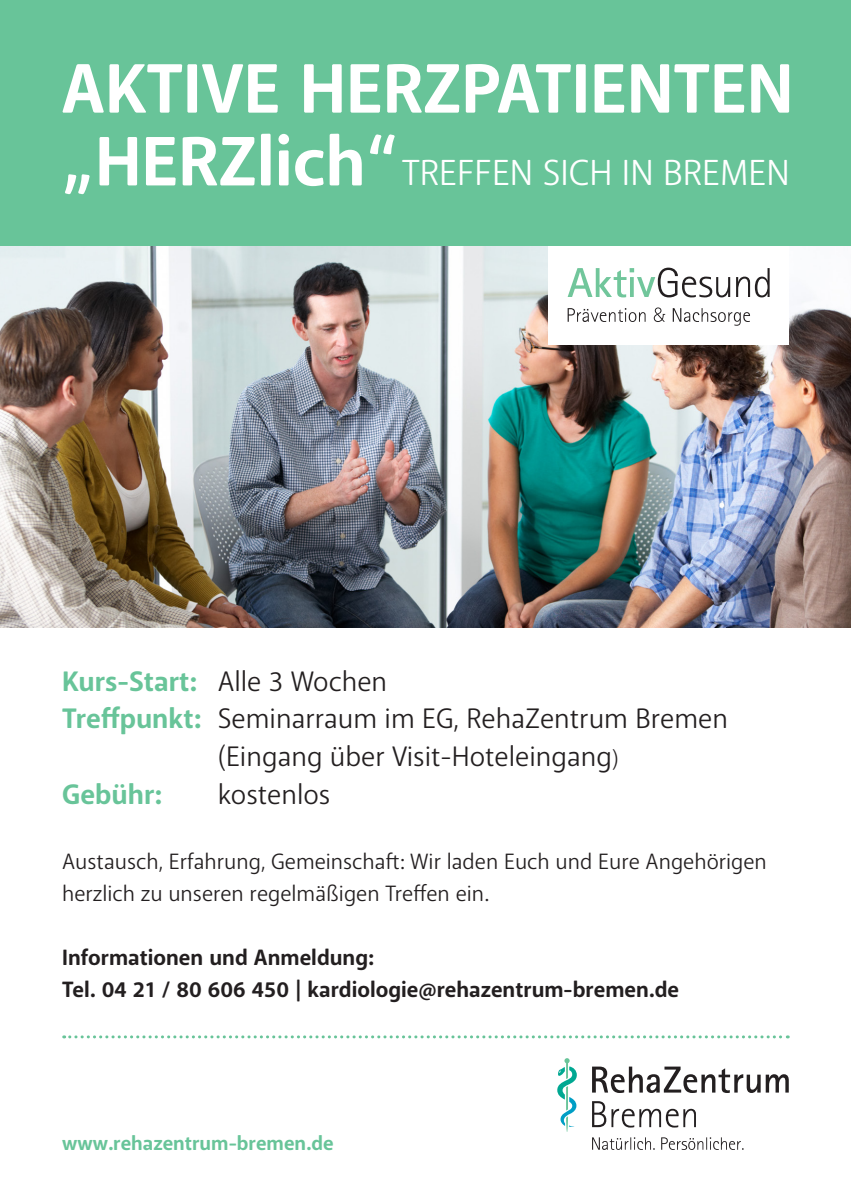
<style>
.page{position:relative;width:851px;height:1202px;background:#fff}
.page>*{position:absolute;margin:0;border:0;box-sizing:border-box;transform-origin:0 0}
.t1{font:700 69.2px "Anago";color:#fff}
.t2{font:35.8px "Anago";color:#fff}
.t3{font:28px "Anago";color:#231f20}
.t4{font:700 28px "Anago";color:#68c499}
.t5{font:22px/32px "Anago";color:#231f20}
.t6{font:700 22px/32px "Anago";color:#231f20}
.t7{font:700 20px "Anago";color:#68c499}
.s1{font-weight:700;font-size:69.2px}
.s2{font-weight:400;color:#231f20}
.s3{font-weight:700;color:#68c499}
.s4{font-size:22px}
</style>
<div class="page">
<img style="left:0;top:246px;width:850px;height:381px">
<div style="left:0;top:0;width:850px;height:246px;background:#68c499"></div>
<div style="left:548px;top:246px;width:240px;height:99px;background:#fff"></div>
<svg style="left:567px;top:268px;width:202px;height:29px"></svg>
<svg style="left:567px;top:307px;width:183px;height:19px"></svg>
<svg style="left:557px;top:1058px;width:19px;height:74px"></svg>
<svg style="left:592px;top:1137px;width:151px;height:13px"></svg>
<svg style="left:592px;top:1101px;width:103px;height:26px"></svg>
<svg style="left:592px;top:1066px;width:196px;height:27px"></svg>
<svg style="left:64px;top:1035px;width:724px;height:3px"></svg>
<h1 class="t1" style="left:61px;top:45px;width:733px">AKTIVE HERZPATIENTEN</h1>
<h2 class="t2" style="left:61px;top:151px;width:729px"><span class="s1">„HERZlich“</span>TREFFEN SICH IN BREMEN</h2>
<p class="t4" style="left:62px;top:663px;width:326px">Kurs-Start: <span class="s2">Alle 3 Wochen</span></p>
<p class="t3" style="left:62px;top:701px;width:667px"><span class="s3">Treffpunkt:</span> Seminarraum im EG, RehaZentrum Bremen</p>
<p class="t3" style="left:218px;top:739px;width:402px">(Eingang über Visit-Hoteleingang<span class="s4">)</span></p>
<p class="t4" style="left:62px;top:777px;width:101px">Gebühr:</p>
<p class="t3" style="left:218px;top:777px;width:114px">kostenlos</p>
<p class="t5" style="left:62px;top:846px;width:706px">Austausch, Erfahrung, Gemeinschaft: Wir laden Euch und Eure Angehörigen herzlich zu unseren regelmäßigen Treffen ein.</p>
<p class="t6" style="left:62px;top:941px;width:618px">Informationen und Anmeldung:<br>Tel. 04 21 / 80 606 450 | kardiologie@rehazentrum-bremen.de</p>
<p class="t7" style="left:62px;top:1130px;width:273px">www.rehazentrum-bremen.de</p>
</div>
